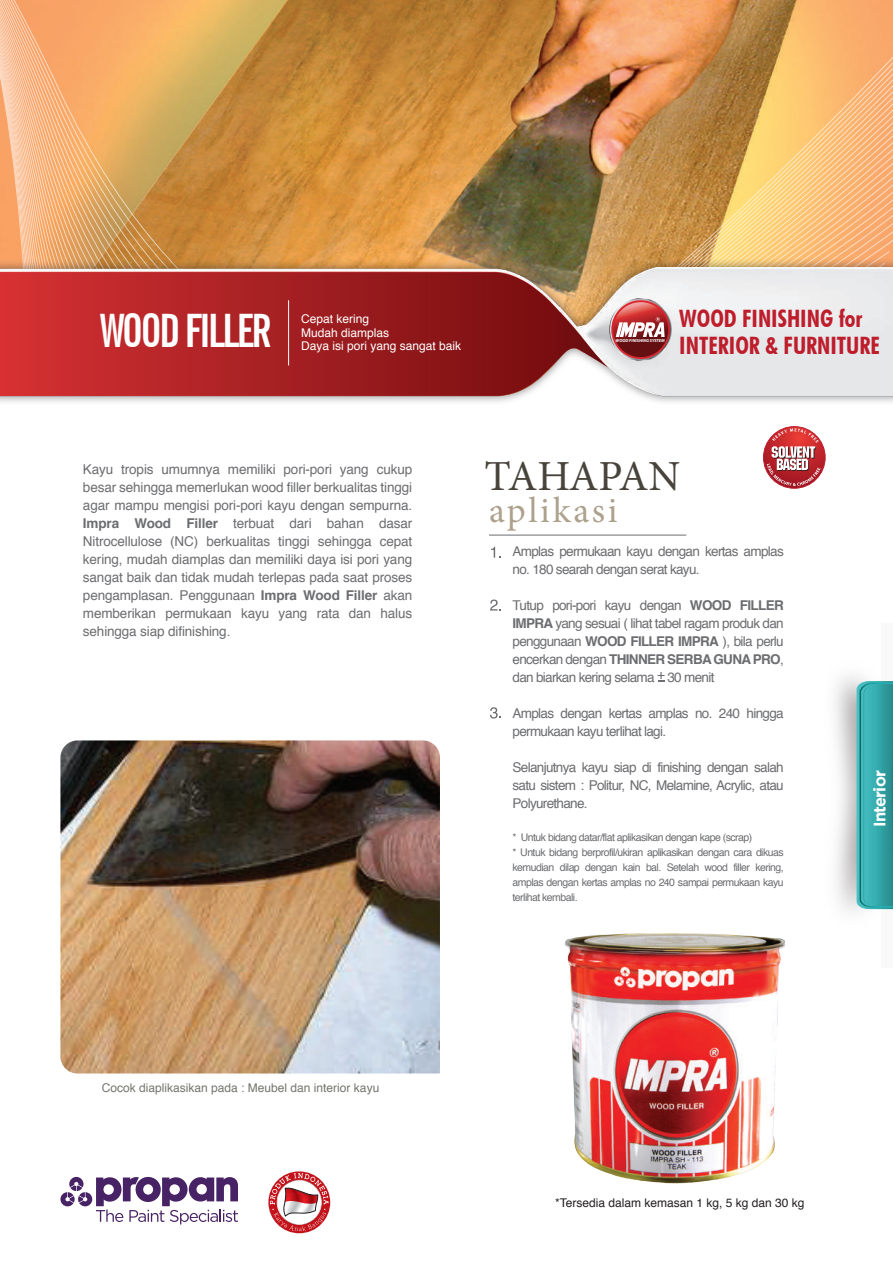
<style>
.page{position:relative;width:893px;height:1263px;background:#fff}
.page>*{position:absolute;margin:0;border:0;box-sizing:border-box;transform-origin:0 0}
.t1{font:700 extra-condensed 46.2px "News Gothic BT";letter-spacing:-.05em;color:#fff}
.t2{font:42.9px "Minion Pro";letter-spacing:-.02em;color:#48433b}
.t3{font:36.15px "Minion Pro";letter-spacing:.075em;color:#ada18c}
.t4{font:700 condensed 24px "Futura BT";color:#be1d2c}
.t5{font:700 16.5px "Gotham HTF";letter-spacing:-.05em;color:#fff}
.t6{font:13.5px/18px "Helvetica";letter-spacing:-.05em;color:#6c6d70;text-align:justify}
.t7{font:12px/13.5px "Helvetica";color:#fff}
.t8{font:12px "Helvetica";color:#75746f}
.t9{font:12px "Helvetica";color:#231f20}
.t10{font:10.5px/15px "Helvetica";letter-spacing:-.05em;color:#6c6d70}
.t11{font:italic 700 4.35px "Myriad";color:#fff}
.s1{font-weight:700}
</style>
<div class="page">
<svg style="left:268px;top:1171px;width:62px;height:62px"></svg>
<svg style="left:60px;top:1177px;width:178px;height:47px"></svg>
<img style="left:0;top:0;width:893px;height:239px">
<img style="left:0;top:239px;width:893px;height:189px">
<svg style="left:491px;top:547px;width:10px;height:11px"></svg>
<svg style="left:490px;top:599px;width:11px;height:11px"></svg>
<svg style="left:490px;top:707px;width:11px;height:11px"></svg>
<hr style="left:489px;top:535px;width:197px;height:1px;background:#6c6d70">
<img style="left:60px;top:740px;width:380px;height:333px">
<svg style="left:0;top:272px;width:608px;height:124px;background:#ab2f2f"></svg>
<hr style="left:288px;top:300px;width:1px;height:65px;background:#fff">
<svg style="left:606px;top:299px;width:69px;height:65px"></svg>
<img style="left:565px;top:933px;width:219px;height:251px">
<svg style="left:763px;top:427px;width:62px;height:61px"></svg>
<div style="left:763px;top:426px;width:62px;height:62px;border:1px solid #be1d2c;border-radius:50%"></div>
<svg style="left:767px;top:428px;width:54px;height:58px"></svg>
<svg style="left:856px;top:681px;width:25px;height:228px;background:#3db0b2"></svg>
<svg style="left:881px;top:626px;width:12px;height:339px"></svg>
<h1 class="t1" style="left:100px;top:303px;width:173px">WOOD FILLER</h1>
<p class="t7" style="left:301px;top:313px;width:162px">Cepat kering<br>Mudah diamplas<br>Daya isi pori yang sangat baik</p>
<p class="t11" style="left:616px;top:338px;width:51px">WOOD FINISHING SYSTEM</p>
<h3 class="t4" style="left:679px;top:304px;width:185px">WOOD FINISHING for</h3>
<h3 class="t4" style="left:679px;top:331px;width:202px">INTERIOR &amp; FURNITURE</h3>
<p class="t6" style="left:83px;top:461px;width:331px">Kayu tropis umumnya memiliki pori-pori yang cukup besar sehingga memerlukan wood filler berkualitas tinggi agar mampu mengisi pori-pori kayu dengan sempurna.<br><span class="s1">Impra Wood Filler</span> terbuat dari bahan dasar Nitrocellulose (NC) berkualitas tinggi sehingga cepat kering, mudah diamplas dan memiliki daya isi pori yang sangat baik dan tidak mudah terlepas pada saat proses pengamplasan. Penggunaan <span class="s1">Impra Wood Filler</span> akan memberikan permukaan kayu yang rata dan halus sehingga siap difinishing.</p>
<h2 class="t2" style="left:484px;top:448px;width:197px">TAHAPAN</h2>
<h3 class="t3" style="left:489px;top:486px;width:130px">aplikasi</h3>
<p class="t6" style="left:512px;top:543px;width:273px">Amplas permukaan kayu dengan kertas amplas no. 180 searah dengan serat kayu.</p>
<p class="t6" style="left:512px;top:597px;width:273px">Tutup pori-pori kayu dengan <span class="s1">WOOD FILLER IMPRA</span> yang sesuai ( lihat tabel ragam produk dan penggunaan <span class="s1">WOOD FILLER IMPRA</span> ), bila perlu encerkan dengan <span class="s1">THINNER SERBA GUNA PRO</span>, dan biarkan kering selama + 30 menit</p>
<p class="t6" style="left:512px;top:705px;width:273px">Amplas dengan kertas amplas no. 240 hingga permukaan kayu terlihat lagi.</p>
<p class="t6" style="left:512px;top:759px;width:273px">Selanjutnya kayu siap di finishing dengan salah satu sistem : Politur, NC, Melamine, Acrylic, atau Polyurethane.</p>
<p class="t10" style="left:512px;top:830px;width:273px">* Untuk bidang datar/flat aplikasikan dengan kape (scrap)<br>* Untuk bidang berprofil/ukiran aplikasikan dengan cara dikuas kemudian dilap dengan kain bal. Setelah wood filler kering, amplas dengan kertas amplas no 240 sampai permukaan kayu terlihat kembali.</p>
<p class="t5" style="left:870px;top:827px;width:58px;rotate:-90deg">Interior</p>
<p class="t8" style="left:102px;top:1078px;width:279px">Cocok diaplikasikan pada : Meubel dan interior kayu</p>
<p class="t9" style="left:555px;top:1194px;width:251px">*Tersedia dalam kemasan 1 kg, 5 kg dan 30 kg</p>
</div>
